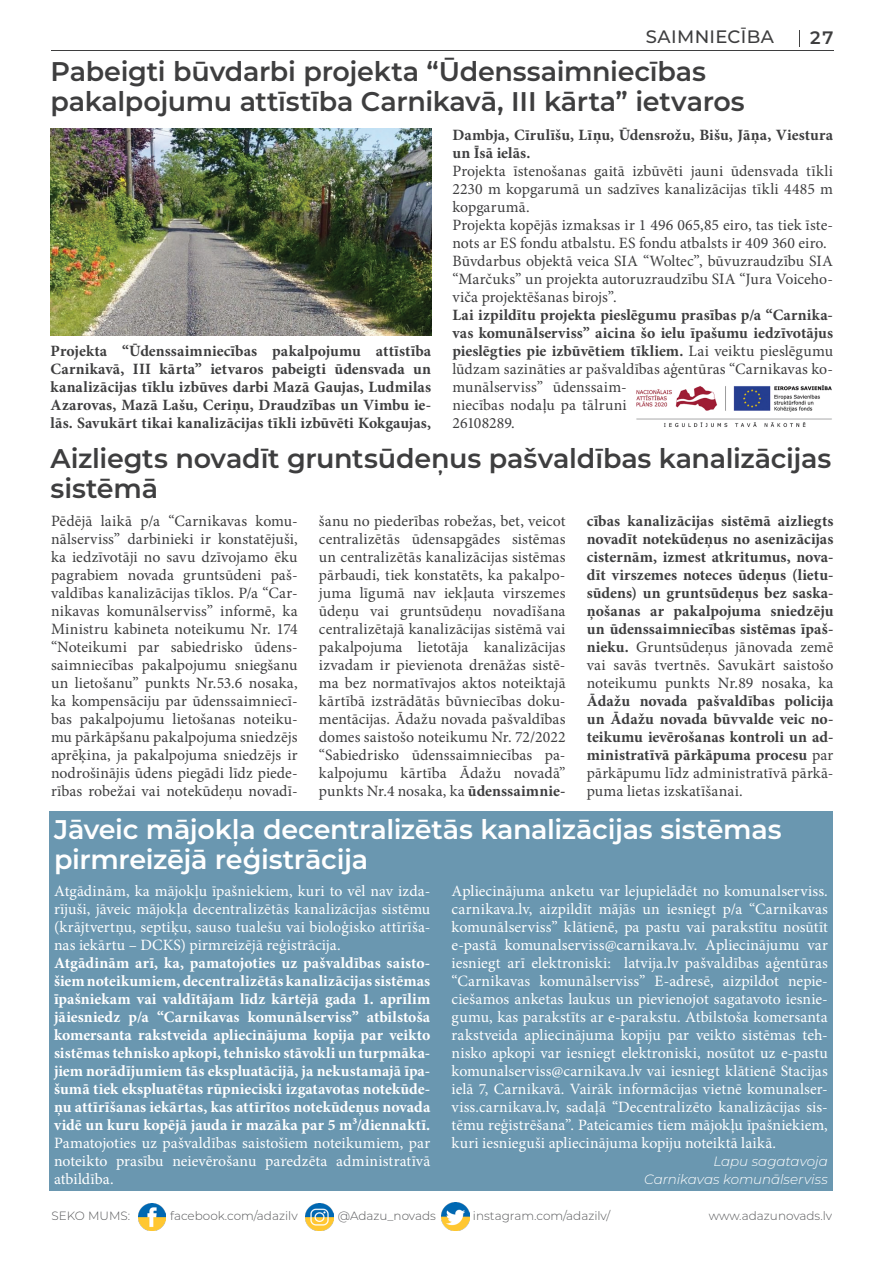
<style>
.page{position:relative;width:893px;height:1263px;background:#fff}
.page>*{position:absolute;margin:0;border:0;box-sizing:border-box;transform-origin:0 0}
.t1{font:600 27px/30px "Montserrat";letter-spacing:-.01em;color:#3e3e3f}
.t2{font:600 27px/30px "Montserrat";letter-spacing:-.01em;color:#fff}
.Rubrikas{font:500 18px "Montserrat";letter-spacing:.015em;color:#3e3e3f}
.t3{font:600 18px "Montserrat";color:#3e3e3f}
.Pamatfonts{font:15.75px/18px "Minion Pro";letter-spacing:.005em;color:#3e3e3f;text-align:justify}
.Pamatfonts-2{font:700 15.75px/18px "Minion Pro";letter-spacing:.005em;color:#3e3e3f;text-align:justify}
.Pamatfonts-3{font:15.75px/18px "Minion Pro";letter-spacing:.005em;color:#fff;text-align:justify}
.Pamatfonts-4{font:700 15.75px/18px "Minion Pro";letter-spacing:.005em;color:#fff;text-align:justify}
.Pamatfonts-5{font:italic 100 13.5px "Montserrat";letter-spacing:-.005em;color:#fff}
.t4{font:300 12px "Montserrat";color:#57585a}
.s1{font-weight:400}
.s2{font-weight:700}
</style>
<div class="page">
<img style="left:138px;top:1203px;width:28px;height:28px">
<img style="left:305px;top:1203px;width:28px;height:28px">
<img style="left:442px;top:1203px;width:28px;height:28px">
<svg style="left:799px;top:30px;width:1px;height:17px"></svg>
<hr style="left:51px;top:50px;width:782px;height:1px;background:#3e3e3f">
<div style="left:49px;top:812px;width:784px;height:379px;background:#6a97b0"></div>
<img style="left:636px;top:385px;width:196px;height:42px">
<img style="left:51px;top:129px;width:380px;height:207px">
<p class="Rubrikas" style="left:646px;top:24px;width:129px">SAIMNIECĪBA</p>
<p class="t3" style="left:810px;top:25px;width:25px">27</p>
<p class="t1" style="left:51px;top:56px;width:696px">Pabeigti būvdarbi projekta “Ūdenssaimniecības pakalpojumu attīstība Carnikavā, III kārta” ietvaros</p>
<p class="Pamatfonts-2" style="left:51px;top:342px;width:382px">Projekta “Ūdenssaimniecības pakalpojumu attīstība Carnikavā, III kārta” ietvaros pabeigti ūdensvada un kanalizācijas tīklu izbūves darbi Mazā Gaujas, Ludmilas Azarovas, Mazā Lašu, Ceriņu, Draudzības un Vimbu ie&shy;lās. Savukārt tikai kanalizācijas tīkli izbūvēti Kokgaujas,</p>
<p class="Pamatfonts-2" style="left:452px;top:126px;width:382px">Dambja, Cīrulīšu, Līņu, Ūdensrožu, Bišu, Jāņa, Viestura un Īsā ielās.</p>
<p class="Pamatfonts" style="left:452px;top:162px;width:382px">Projekta īstenošanas gaitā izbūvēti jauni ūdensvada tīkli 2230 m kopgarumā un sadzīves kanalizācijas tīkli 4485 m kopgarumā.</p>
<p class="Pamatfonts" style="left:452px;top:216px;width:382px">Projekta kopējās izmaksas ir 1 496 065,85 eiro, tas tiek īste&shy;nots ar ES fondu atbalstu. ES fondu atbalsts ir 409 360 eiro.</p>
<p class="Pamatfonts" style="left:452px;top:252px;width:382px">Būvdarbus objektā veica SIA “Woltec”, būvuzraudzību SIA “Marčuks” un projekta autoruzraudzību SIA “Jura Voiceho&shy;viča projektēšanas birojs”.</p>
<p class="Pamatfonts-2" style="left:452px;top:306px;width:382px;text-align:left">Lai izpildītu projekta pieslēgumu prasības p/a “Carnika&shy;vas komunālserviss” aicina šo ielu īpašumu iedzīvotājus pieslēgties pie izbūvētiem tīkliem. <span class="s1">Lai veiktu pieslēgumu lūdzam sazināties ar pašvaldības aģentūras “Carnikavas ko&shy;munālserviss” ūdenssaim-<br>niecības nodaļu pa tālruni<br>26108289.</span></p>
<p class="t1" style="left:51px;top:442px;width:782px">Aizliegts novadīt gruntsūdeņus pašvaldības kanalizācijas sistēmā</p>
<p class="Pamatfonts" style="left:51px;top:512px;width:248px">Pēdējā laikā p/a “Carnikavas komu&shy;nālserviss” darbinieki ir konstatējuši, ka iedzīvotāji no savu dzīvojamo ēku pagrabiem novada gruntsūdeni paš&shy;valdības kanalizācijas tīklos. P/a “Car&shy;nikavas komunālserviss” informē, ka Ministru kabineta noteikumu Nr. 174 “Noteikumi par sabiedrisko ūdens&shy;saimniecības pakalpojumu sniegšanu un lietošanu” punkts Nr.53.6 nosaka, ka kompensāciju par ūdenssaimniecī&shy;bas pakalpojumu lietošanas noteiku&shy;mu pārkāpšanu pakalpojuma sniedzējs aprēķina, ja pakalpojuma sniedzējs ir nodrošinājis ūdens piegādi līdz piede&shy;rības robežai vai notekūdeņu novadī-</p>
<p class="Pamatfonts" style="left:319px;top:512px;width:248px">šanu no piederības robežas, bet, veicot centralizētās ūdensapgādes sistēmas un centralizētās kanalizācijas sistēmas pārbaudi, tiek konstatēts, ka pakalpo&shy;juma līgumā nav iekļauta virszemes ūdeņu vai gruntsūdeņu novadīšana centralizētajā kanalizācijas sistēmā vai pakalpojuma lietotāja kanalizācijas izvadam ir pievienota drenāžas sistē&shy;ma bez normatīvajos aktos noteiktajā kārtībā izstrādātās būvniecības doku&shy;mentācijas. Ādažu novada pašvaldības domes saistošo noteikumu Nr. 72/2022 “Sabiedrisko ūdenssaimniecības pa&shy;kalpojumu kārtība Ādažu novadā” punkts Nr.4 nosaka, ka <span class="s2">ūdenssaimnie-</span></p>
<p class="Pamatfonts-2" style="left:587px;top:511px;width:248px">cības kanalizācijas sistēmā aizliegts novadīt notekūdeņus no asenizācijas cisternām, izmest atkritumus, nova&shy;dīt virszemes noteces ūdeņus (lietu&shy;sūdens) un gruntsūdeņus bez saska&shy;ņošanas ar pakalpojuma sniedzēju un ūdenssaimniecības sistēmas īpaš&shy;nieku. <span class="s1">Gruntsūdeņus jānovada zemē vai savās tvertnēs. Savukārt saistošo noteikumu punkts Nr.89 nosaka, ka </span>Ādažu novada pašvaldības policija un Ādažu novada būvvalde veic no&shy;teikumu ievērošanas kontroli un ad&shy;ministratīvā pārkāpuma procesu <span class="s1">par pārkāpumu līdz administratīvā pārkā&shy;puma lietas izskatīšanai.</span></p>
<p class="t2" style="left:54px;top:813px;width:729px">Jāveic mājokļa decentralizētās kanalizācijas sistēmas pirmreizējā reģistrācija</p>
<p class="Pamatfonts-3" style="left:54px;top:882px;width:378px">Atgādinām, ka mājokļu īpašniekiem, kuri to vēl nav izda&shy;rījuši, jāveic mājokļa decentralizētās kanalizācijas sistēmu (krājtvertņu, septiķu, sauso tualešu vai bioloģisko attīrīša&shy;nas iekārtu – DCKS) pirmreizējā reģistrācija.</p>
<p class="Pamatfonts-4" style="left:54px;top:954px;width:378px">Atgādinām arī, ka, pamatojoties uz pašvaldības saisto&shy;šiem noteikumiem, decentralizētās kanalizācijas sistēmas īpašniekam vai valdītājam līdz kārtējā gada 1. aprīlim jāiesniedz p/a “Carnikavas komunālserviss” atbilstoša komersanta rakstveida apliecinājuma kopija par veikto sistēmas tehnisko apkopi, tehnisko stāvokli un turpmāka&shy;jiem norādījumiem tās ekspluatācijā, ja nekustamajā īpa&shy;šumā tiek ekspluatētas rūpnieciski izgatavotas notekūde&shy;ņu attīrīšanas iekārtas, kas attīrītos notekūdeņus novada vidē un kuru kopējā jauda ir mazāka par 5 m³/diennaktī.<br><span class="s1">Pamatojoties uz pašvaldības saistošiem noteikumiem, par noteikto prasību neievērošanu paredzēta administratīvā atbildība.</span></p>
<p class="Pamatfonts-3" style="left:452px;top:882px;width:378px">Apliecinājuma anketu var lejupielādēt no komunalserviss. carnikava.lv, aizpildīt mājās un iesniegt p/a “Carnikavas komunālserviss” klātienē, pa pastu vai parakstītu nosūtīt e-pastā komunalserviss@carnikava.lv. Apliecinājumu var iesniegt arī elektroniski: latvija.lv pašvaldības aģentūras “Carnikavas komunālserviss” E-adresē, aizpildot nepie&shy;ciešamos anketas laukus un pievienojot sagatavoto iesnie&shy;gumu, kas parakstīts ar e-parakstu. Atbilstoša komersanta rakstveida apliecinājuma kopiju par veikto sistēmas teh&shy;nisko apkopi var iesniegt elektroniski, nosūtot uz e-pastu komunalserviss@carnikava.lv vai iesniegt klātienē Stacijas ielā 7, Carnikavā. Vairāk informācijas vietnē komunalser&shy;viss.carnikava.lv, sadaļā “Decentralizēto kanalizācijas sis&shy;tēmu reģistrēšana”. Pateicamies tiem mājokļu īpašniekiem, kuri iesnieguši apliecinājuma kopiju noteiktā laikā.</p>
<p class="Pamatfonts-5" style="left:713px;top:1152px;width:116px">Lapu sagatavoja</p>
<p class="Pamatfonts-5" style="left:644px;top:1170px;width:185px">Carnikavas komunālserviss</p>
<p class="t4" style="left:51px;top:1207px;width:80px">SEKO MUMS:</p>
<p class="t4" style="left:170px;top:1207px;width:129px">facebook.com/adazilv</p>
<p class="t4" style="left:338px;top:1207px;width:100px">@Adazu_novads</p>
<p class="t4" style="left:473px;top:1207px;width:139px">instagram.com/adazilv/</p>
<p class="t4" style="left:709px;top:1207px;width:125px">www.adazunovads.lv</p>
</div>
